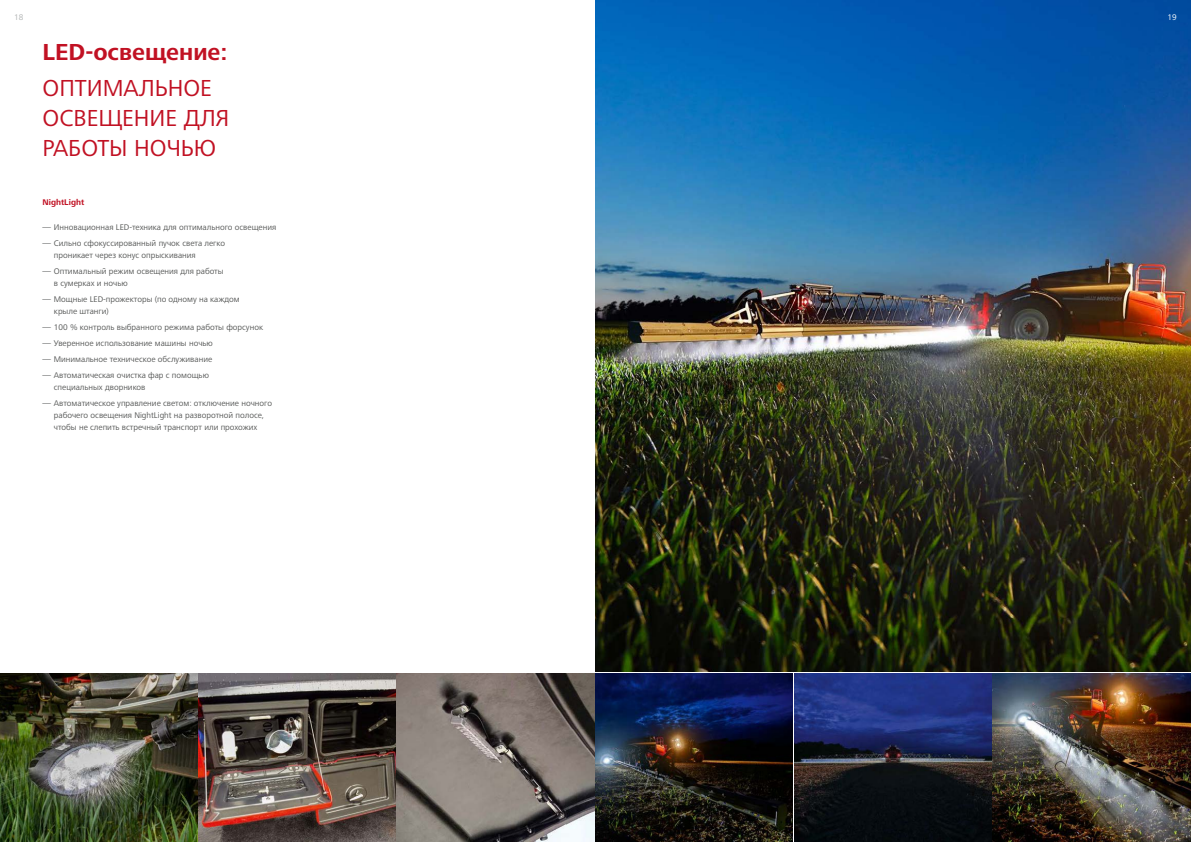
<style>
.page{position:relative;width:1191px;height:842px;background:#fff}
.page>*{position:absolute;margin:0;border:0;box-sizing:border-box;transform-origin:0 0}
.t1{font:24px/30px "Frutiger Next LTW1 G";color:#c11123}
.t2{font:700 24px "Frutiger Next LTW1 G";color:#c11123}
.t3{font:8.5px/16px "Frutiger Next LTW1 G";color:#555756}
.t4{font:700 8.5px "Frutiger Next LTW1 G";color:#c11123}
.t5{font:8.5px "Frutiger Next LTW1 G";color:#b1b4b4}
.t6{font:8.5px "Frutiger Next LTW1 G";color:#fff}
</style>
<div class="page">
<img style="left:0;top:673px;width:395px;height:169px">
<img style="left:397px;top:673px;width:395px;height:169px">
<img style="left:595px;top:0;width:596px;height:672px">
<img style="left:794px;top:673px;width:397px;height:169px">
<p class="t5" style="left:14px;top:13px;width:11px">18</p>
<p class="t6" style="left:1167px;top:13px;width:11px">19</p>
<h1 class="t2" style="left:43px;top:38px;width:186px">LED-освещение:</h1>
<h1 class="t1" style="left:43px;top:73px;width:188px">ОПТИМАЛЬНОЕ<br>ОСВЕЩЕНИЕ ДЛЯ<br>РАБОТЫ НОЧЬЮ</h1>
<p class="t4" style="left:43px;top:197px;width:43px">NightLight</p>
<p class="t3" style="left:43px;top:219px;width:235px">― Инновационная LED-техника для оптимального освещения ― Сильно сфокуссированный пучок света легко</p>
<p class="t3" style="left:43px;top:247px;width:183px;text-indent:11px">проникает через конус опрыскивания<br>― Оптимальный режим освещения для работы</p>
<p class="t3" style="left:43px;top:275px;width:199px;text-indent:11px">в сумерках и ночью<br>― Мощные LED-прожекторы (по одному на каждом</p>
<p class="t3" style="left:43px;top:303px;width:222px;text-indent:11px">крыле штанги)<br>― 100 % контроль выбранного режима работы форсунок ― Уверенное использование машины ночью<br>― Минимальное техническое обслуживание<br>― Автоматическая очистка фар с помощью</p>
<p class="t3" style="left:43px;top:379px;width:231px;text-indent:11px">специальных дворников<br>― Автоматическое управление светом: отключение ночного</p>
<p class="t3" style="left:54px;top:409px;width:212px;line-height:12px">рабочего освещения NightLight на разворотной полосе, чтобы не слепить встречный транспорт или прохожих</p>
</div>
